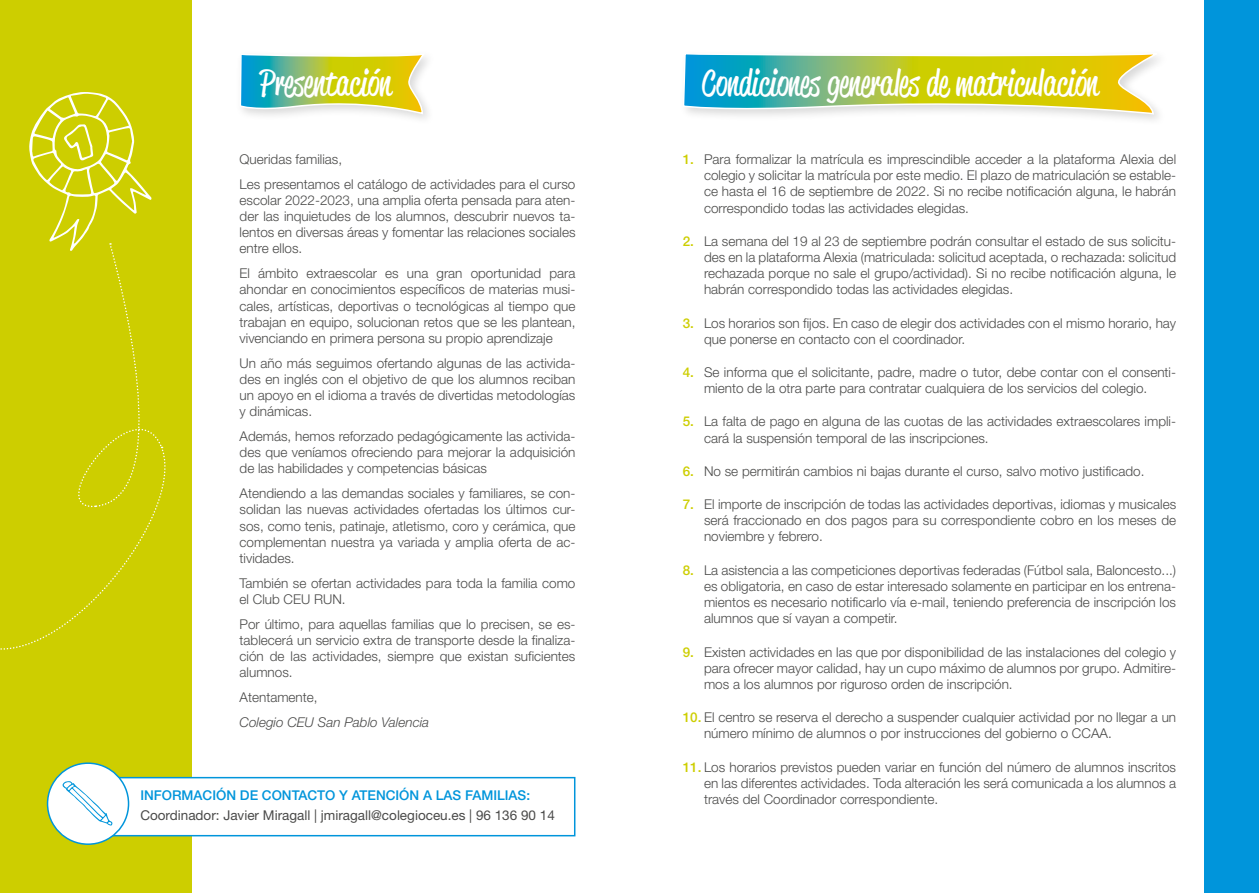
<style>
.page{position:relative;width:1259px;height:893px;background:#fff}
.page>*{position:absolute;margin:0;border:0;box-sizing:border-box;transform-origin:0 0}
.t1{font:35.85px "Reklame Script";color:#fff}
.t2{font:300 13.5px/16.2px "Helvetica Neue";color:#4a4a49;text-align:justify}
.t3{font:13.5px "Helvetica Neue";color:#4a4a49}
.t4{font:500 13.5px "Helvetica Neue";color:#0095db}
.t5{font:italic 300 13.5px "Helvetica Neue";color:#4a4a49}
.s1{font-weight:500;color:#cdce00}
</style>
<div class="page">
<div style="left:0;top:0;width:191px;height:893px;background:#cdce00"></div>
<div style="left:92px;top:777px;width:483px;height:59px;background:#fff;border:2px solid #0095db"></div>
<div style="left:1205px;top:0;width:54px;height:893px;background:#0095db"></div>
<svg style="left:0;top:92px;width:166px;height:558px"></svg>
<svg style="left:241px;top:55px;width:184px;height:64px"></svg>
<svg style="left:684px;top:54px;width:474px;height:60px;background:#a8c86c"></svg>
<div style="left:48px;top:763px;width:81px;height:81px;background:#fff;border-radius:50%"></div>
<div style="left:47px;top:762px;width:82px;height:83px;border:2px solid #0095db;border-radius:50%"></div>
<svg style="left:62px;top:781px;width:51px;height:44px"></svg>
<h1 class="t1" style="left:260px;top:58px;width:133px">Presentación</h1>
<h1 class="t1" style="left:702px;top:58px;width:398px">Condiciones generales de matriculación</h1>
<p class="t2" style="left:240px;top:147px;width:337px;line-height:24.8px">Queridas familias,<br>Les presentamos el catálogo de actividades para el curso</p>
<p class="t2" style="left:240px;top:192px;width:337px">escolar 2022-2023, una amplia oferta pensada para aten&shy;der las inquietudes de los alumnos, descubrir nuevos ta&shy;lentos en diversas áreas y fomentar las relaciones sociales entre ellos.</p>
<p class="t2" style="left:240px;top:265px;width:337px">El ámbito extraescolar es una gran oportunidad para ahondar en conocimientos específicos de materias musi&shy;cales, artísticas, deportivas o tecnológicas al tiempo que trabajan en equipo, solucionan retos que se les plantean, vivenciando en primera persona su propio aprendizaje</p>
<p class="t2" style="left:240px;top:355px;width:337px">Un año más seguimos ofertando algunas de las activida&shy;des en inglés con el objetivo de que los alumnos reciban un apoyo en el idioma a través de divertidas metodologías y dinámicas.</p>
<p class="t2" style="left:240px;top:428px;width:337px">Además, hemos reforzado pedagógicamente las activida&shy;des que veníamos ofreciendo para mejorar la adquisición de las habilidades y competencias básicas</p>
<p class="t2" style="left:240px;top:485px;width:337px">Atendiendo a las demandas sociales y familiares, se con&shy;solidan las nuevas actividades ofertadas los últimos cur&shy;sos, como tenis, patinaje, atletismo, coro y cerámica, que complementan nuestra ya variada y amplia oferta de ac&shy;tividades.</p>
<p class="t2" style="left:240px;top:574px;width:337px">También se ofertan actividades para toda la familia como el Club CEU RUN.</p>
<p class="t2" style="left:240px;top:615px;width:337px">Por último, para aquellas familias que lo precisen, se es&shy;tablecerá un servicio extra de transporte desde la finaliza&shy;ción de las actividades, siempre que existan suficientes alumnos.</p>
<p class="t2" style="left:240px;top:689px;width:80px">Atentamente,</p>
<p class="t5" style="left:240px;top:714px;width:191px">Colegio CEU San Pablo Valencia</p>
<p class="t4" style="left:140px;top:787px;width:391px">INFORMACIÓN DE CONTACTO Y ATENCIÓN A LAS FAMILIAS:</p>
<p class="t3" style="left:140px;top:807px;width:416px">Coordinador: Javier Miragall | jmiragall@colegioceu.es | 96 136 90 14</p>
<p class="t2" style="left:704px;top:151px;width:473px;text-indent:-21px"><span class="s1">1.</span> Para formalizar la matrícula es imprescindible acceder a la plataforma Alexia del colegio y solicitar la matrícula por este medio. El plazo de matriculación se estable&shy;ce hasta el 16 de septiembre de 2022. Si no recibe notificación alguna, le habrán correspondido todas las actividades elegidas.</p>
<p class="t2" style="left:704px;top:233px;width:473px;text-indent:-21px"><span class="s1">2.</span> La semana del 19 al 23 de septiembre podrán consultar el estado de sus solicitu&shy;des en la plataforma Alexia (matriculada: solicitud aceptada, o rechazada: solicitud rechazada porque no sale el grupo/actividad). Si no recibe notificación alguna, le habrán correspondido todas las actividades elegidas.</p>
<p class="t2" style="left:704px;top:314px;width:474px;text-indent:-21px"><span class="s1">3.</span> Los horarios son fijos. En caso de elegir dos actividades con el mismo horario, hay que ponerse en contacto con el coordinador.</p>
<p class="t2" style="left:683px;top:364px;width:495px;text-align:center"><span class="s1">4.</span> Se informa que el solicitante, padre, madre o tutor, debe contar con el consenti&shy;miento de la otra parte para contratar cualquiera de los servicios del colegio.</p>
<p class="t2" style="left:704px;top:413px;width:473px;text-indent:-21px"><span class="s1">5.</span> La falta de pago en alguna de las cuotas de las actividades extraescolares impli&shy;cará la suspensión temporal de las inscripciones.</p>
<p class="t2" style="left:683px;top:463px;width:463px"><span class="s1">6.</span> No se permitirán cambios ni bajas durante el curso, salvo motivo justificado.</p>
<p class="t2" style="left:704px;top:496px;width:473px;text-indent:-21px"><span class="s1">7.</span> El importe de inscripción de todas las actividades deportivas, idiomas y musicales será fraccionado en dos pagos para su correspondiente cobro en los meses de noviembre y febrero.</p>
<p class="t2" style="left:704px;top:561px;width:473px;text-indent:-21px"><span class="s1">8.</span> La asistencia a las competiciones deportivas federadas (Fútbol sala, Baloncesto...) es obligatoria, en caso de estar interesado solamente en participar en los entrena&shy;mientos es necesario notificarlo vía e-mail, teniendo preferencia de inscripción los alumnos que sí vayan a competir.</p>
<p class="t2" style="left:704px;top:643px;width:473px;text-indent:-21px"><span class="s1">9.</span> Existen actividades en las que por disponibilidad de las instalaciones del colegio y para ofrecer mayor calidad, hay un cupo máximo de alumnos por grupo. Admitire&shy;mos a los alumnos por riguroso orden de inscripción.</p>
<p class="t2" style="left:704px;top:709px;width:474px;text-indent:-21px"><span class="s1">10.</span> El centro se reserva el derecho a suspender cualquier actividad por no llegar a un número mínimo de alumnos o por instrucciones del gobierno o CCAA.</p>
<p class="t2" style="left:704px;top:758px;width:473px;text-indent:-21px"><span class="s1">11.</span> Los horarios previstos pueden variar en función del nú mero de alumnos inscritos en las diferentes actividades. Toda alteración les será comunicada a los alumnos a través del Coordinador correspondiente.</p>
</div>
